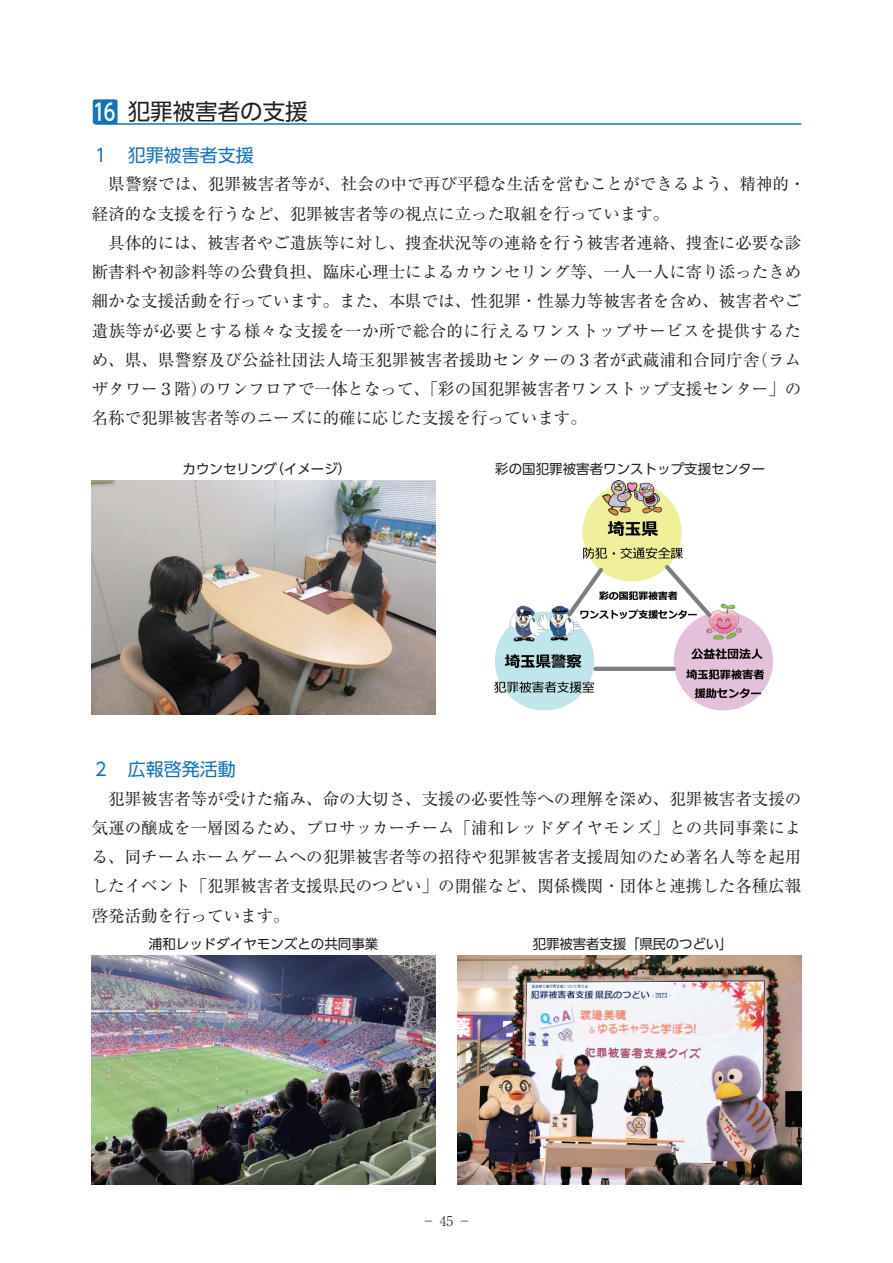
<style>
.page{position:relative;width:893px;height:1263px;background:#fff}
.page>*{position:absolute;margin:0;border:0;box-sizing:border-box;transform-origin:0 0}
.t1{font:22.5px "UD Shin Go Pr 6";color:#231f20}
.t2{font:18px "UD Shin Go Pr 6";color:#1074bc}
.t3{font:16.5px/29.2px "Ryumin Pr 6";color:#231f20}
.t4{font:13.5px "UD Shin Go Pr 6";color:#231f20}
.t5{font:300 13.5px "Ryumin Pro";color:#231f20}
</style>
<div class="page">
<hr style="left:95px;top:123px;width:706px;height:2px;background:#1074bc">
<img style="left:92px;top:480px;width:344px;height:234px">
<img style="left:92px;top:955px;width:344px;height:230px">
<img style="left:457px;top:955px;width:344px;height:230px">
<img style="left:494px;top:480px;width:279px;height:231px">
<svg style="left:95px;top:123px;width:23px;height:1px"></svg>
<h1 class="t1" style="left:128px;top:93px;width:181px">犯罪被害者の支援</h1>
<p class="t2" style="left:92px;top:140px;width:163px">1　犯罪被害者支援</p>
<p class="t3" style="left:92px;top:169px;width:715px">　県警察では、犯罪被害者等が、社会の中で再び平穏な生活を営むことができるよう、精神的・経済的な支援を行うなど、犯罪被害者等の視点に立った取組を行っています。<br>　具体的には、被害者やご遺族等に対し、捜査状況等の連絡を行う被害者連絡、捜査に必要な診断書料や初診料等の公費負担、臨床心理士によるカウンセリング等、一人一人に寄り添ったきめ細かな支援活動を行っています。また、本県では、性犯罪・性暴力等被害者を含め、被害者やご遺族等が必要とする様々な支援を一か所で総合的に行えるワンストップサービスを提供するため、県、県警察及び公益社団法人埼玉犯罪被害者援助センターの３者が武蔵浦和合同庁舎（ラムザタワー３階）のワンフロアで一体となって、「彩の国犯罪被害者ワンストップ支援センター」の名称で犯罪被害者等のニーズに的確に応じた支援を行っています。</p>
<p class="t4" style="left:183px;top:458px;width:163px">カウンセリング（イメージ）</p>
<p class="t4" style="left:495px;top:458px;width:271px">彩の国犯罪被害者ワンストップ支援センター</p>
<p class="t2" style="left:92px;top:755px;width:145px">2　広報啓発活動</p>
<p class="t3" style="left:92px;top:783px;width:711px;text-align:justify">　犯罪被害者等が受けた痛み、命の大切さ、支援の必要性等への理解を深め、犯罪被害者支援の気運の醸成を一層図るため、プロサッカーチーム「浦和レッドダイヤモンズ」との共同事業による、同チームホームゲームへの犯罪被害者等の招待や犯罪被害者支援周知のため著名人等を起用したイベント「犯罪被害者支援県民のつどい」の開催など、関係機関・団体と連携した各種広報啓発活動を行っています。</p>
<p class="t4" style="left:149px;top:933px;width:231px">浦和レッドダイヤモンズとの共同事業</p>
<p class="t4" style="left:533px;top:933px;width:201px">犯罪被害者支援「県民のつどい」</p>
<p class="t5" style="left:422px;top:1210px;width:51px">－ 45 －</p>
</div>
